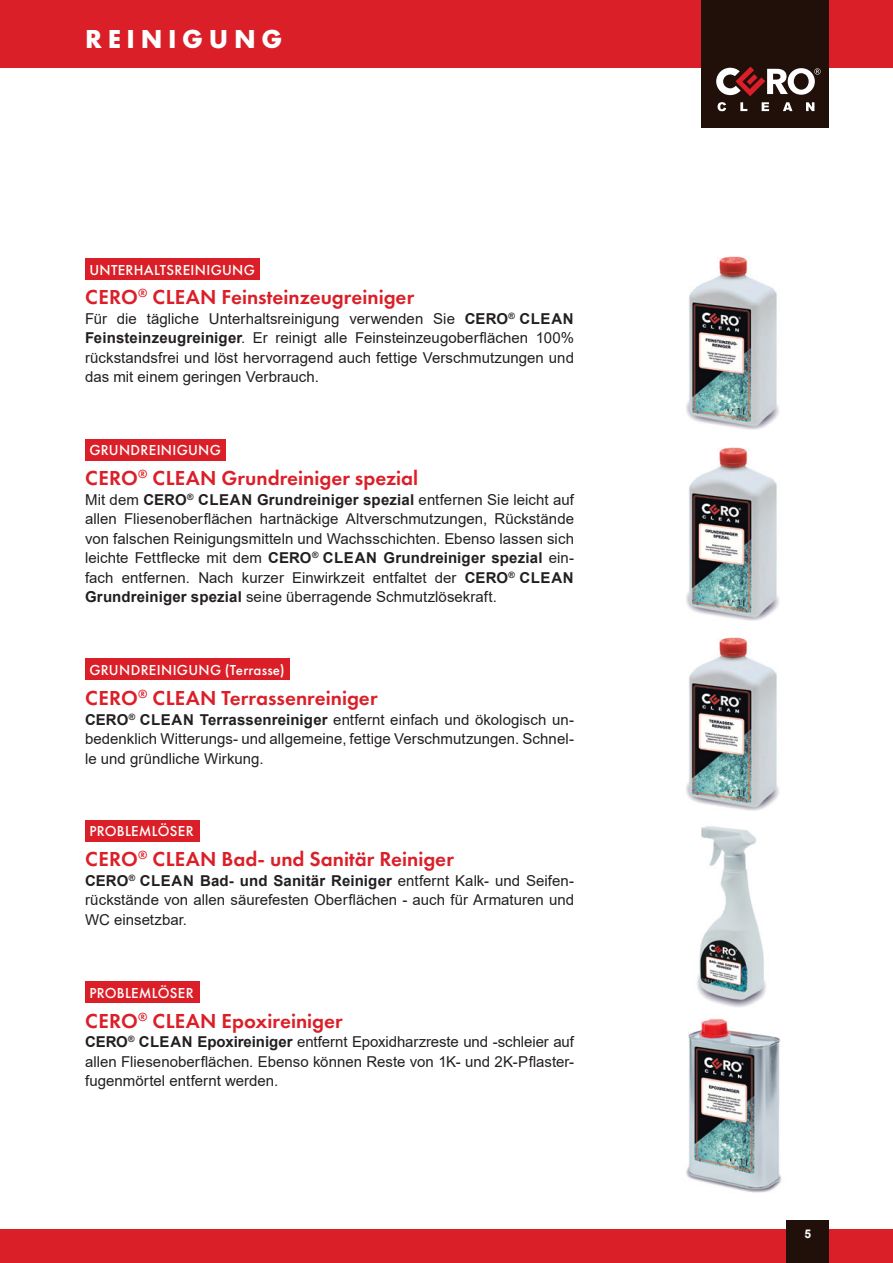
<style>
.page{position:relative;width:893px;height:1263px;background:#fff}
.page>*{position:absolute;margin:0;border:0;box-sizing:border-box;transform-origin:0 0}
.t1{font:700 27px "Futura PT";letter-spacing:.21em;color:#fff}
.t2{font:600 21px "Futura PT";color:#db1f28}
.t3{font:15px/19.5px "Arial";letter-spacing:.005em;color:#231f20;text-align:justify}
.t4{font:500 15px "Futura PT";letter-spacing:.02em;color:#fff}
.t5{font:700 12px "Arial";color:#fff}
.s1{font-weight:700}
</style>
<div class="page">
<div style="left:0;top:1229px;width:893px;height:34px;background:#db1f28"></div>
<div style="left:0;top:0;width:893px;height:68px;background:#db1f28"></div>
<div style="left:702px;top:0;width:127px;height:128px;background:#211009"></div>
<svg style="left:716px;top:67px;width:105px;height:29px"></svg>
<svg style="left:718px;top:102px;width:8px;height:9px"></svg>
<svg style="left:740px;top:102px;width:7px;height:9px"></svg>
<svg style="left:762px;top:102px;width:7px;height:9px"></svg>
<svg style="left:783px;top:102px;width:9px;height:9px"></svg>
<svg style="left:806px;top:102px;width:8px;height:9px"></svg>
<div style="left:787px;top:1220px;width:42px;height:43px;background:#211009"></div>
<img style="left:686px;top:256px;width:96px;height:937px">
<div style="left:85px;top:258px;width:174px;height:21px;background:#db1f28"></div>
<div style="left:85px;top:439px;width:140px;height:21px;background:#db1f28"></div>
<div style="left:85px;top:659px;width:204px;height:21px;background:#db1f28"></div>
<div style="left:85px;top:820px;width:115px;height:21px;background:#db1f28"></div>
<div style="left:85px;top:981px;width:115px;height:21px;background:#db1f28"></div>
<h1 class="t1" style="left:85px;top:22px;width:199px">REINIGUNG</h1>
<p class="t4" style="left:89px;top:260px;width:167px">UNTERHALTSREINIGUNG</p>
<h2 class="t2" style="left:85px;top:284px;width:331px">CERO<sup>®</sup> CLEAN Feinsteinzeugreiniger</h2>
<p class="t3" style="left:85px;top:309px;width:490px">Für die tägliche Unterhaltsreinigung verwenden Sie <span class="s1">CERO</span><sup>®</sup> <span class="s1">CLEAN Feinsteinzeugreiniger</span>. Er reinigt alle Feinsteinzeugoberflächen 100% rückstandsfrei und löst hervorragend auch fettige Verschmutzungen und das mit einem geringen Verbrauch.</p>
<p class="t4" style="left:89px;top:441px;width:133px">GRUNDREINIGUNG</p>
<h2 class="t2" style="left:85px;top:465px;width:335px">CERO<sup>®</sup> CLEAN Grundreiniger spezial</h2>
<p class="t3" style="left:85px;top:490px;width:490px">Mit dem <span class="s1">CERO</span><sup>®</sup> <span class="s1">CLEAN Grundreiniger spezial</span> entfernen Sie leicht auf allen Fliesenoberflächen hartnäckige Altverschmutzungen, Rückstände von falschen Reinigungsmitteln und Wachsschichten. Ebenso lassen sich leichte Fettflecke mit dem <span class="s1">CERO</span><sup>®</sup> <span class="s1">CLEAN Grundreiniger spezial</span> ein&shy;fach entfernen. Nach kurzer Einwirkzeit entfaltet der <span class="s1">CERO</span><sup>®</sup> <span class="s1">CLEAN Grundreiniger spezial</span> seine überragende Schmutzlösekraft.</p>
<p class="t4" style="left:89px;top:661px;width:197px">GRUNDREINIGUNG (Terrasse)</p>
<h2 class="t2" style="left:85px;top:685px;width:294px">CERO<sup>®</sup> CLEAN Terrassenreiniger</h2>
<p class="t3" style="left:85px;top:709px;width:490px"><span class="s1">CERO</span><sup>®</sup> <span class="s1">CLEAN Terrassenreiniger</span> entfernt einfach und ökologisch un&shy;bedenklich Witterungs- und allgemeine, fettige Verschmutzungen. Schnel&shy;le und gründliche Wirkung.</p>
<p class="t4" style="left:89px;top:822px;width:106px">PROBLEMLÖSER</p>
<h2 class="t2" style="left:85px;top:846px;width:370px">CERO<sup>®</sup> CLEAN Bad- und Sanitär Reiniger</h2>
<p class="t3" style="left:85px;top:871px;width:490px"><span class="s1">CERO</span><sup>®</sup> <span class="s1">CLEAN Bad- und Sanitär Reiniger</span> entfernt Kalk- und Seifen&shy;rückstände von allen säurefesten Oberflächen - auch für Armaturen und WC einsetzbar.</p>
<p class="t4" style="left:89px;top:984px;width:106px">PROBLEMLÖSER</p>
<h2 class="t2" style="left:85px;top:1007px;width:259px">CERO<sup>®</sup> CLEAN Epoxireiniger</h2>
<p class="t3" style="left:85px;top:1032px;width:490px"><span class="s1">CERO</span><sup>®</sup> <span class="s1">CLEAN Epoxireiniger</span> entfernt Epoxidharzreste und -schleier auf allen Fliesenoberflächen. Ebenso können Reste von 1K- und 2K-Pflaster&shy;fugenmörtel entfernt werden.</p>
<p class="t5" style="left:805px;top:1225px;width:8px">5</p>
</div>
